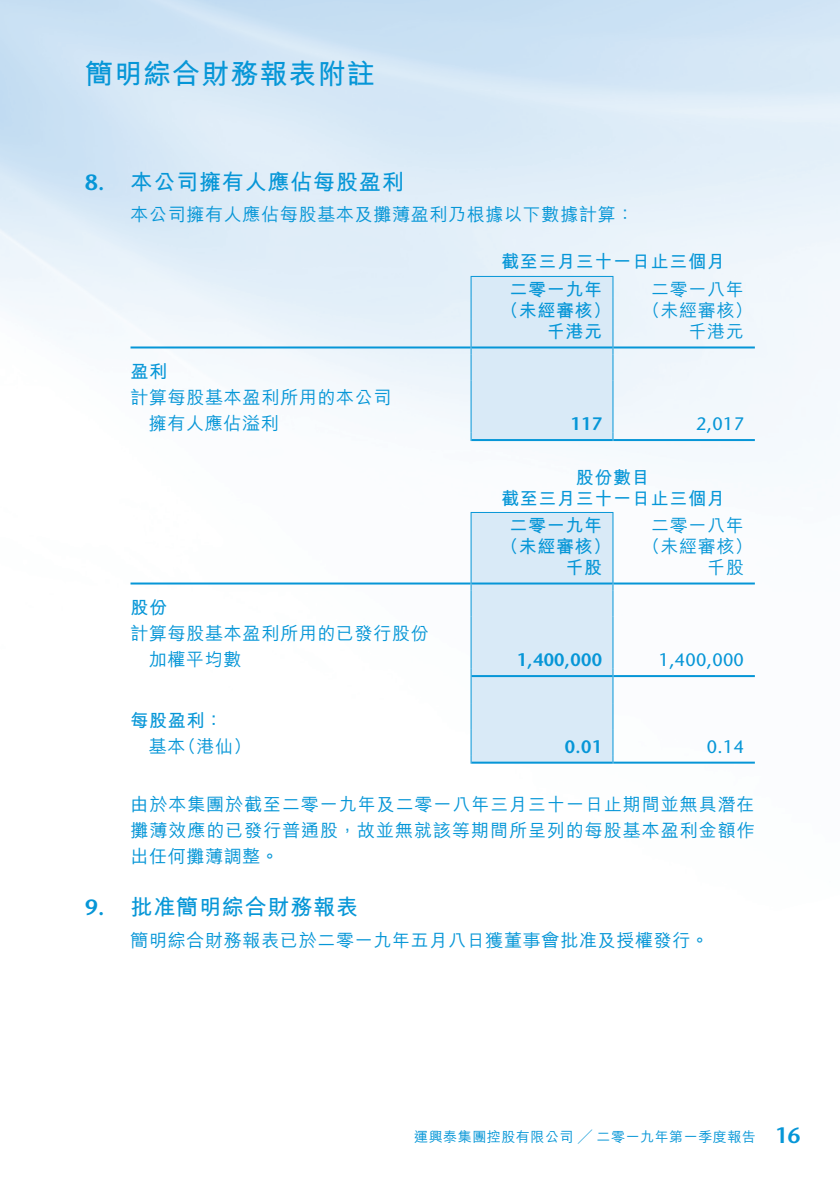
<style>
.page{position:relative;width:840px;height:1191px;background:#fff}
.page>*{position:absolute;margin:0;border:0;box-sizing:border-box;transform-origin:0 0}
.t1{font:700 28px "M Hei HK";letter-spacing:.035em;color:#0696d7}
._01_H1{font:700 22px "M Hei HK";letter-spacing:.035em;color:#0696d7}
._01_H1-2{font:600 22px "Stone Sans Std";color:#0696d7}
._00_txt{font:500 18px/26px "M Hei HK";letter-spacing:.035em;color:#0696d7;text-align:justify}
._50_Table_txt{font:500 18px "M Hei HK";letter-spacing:.035em;color:#0696d7}
._50_Table_txt-2{font:700 18px "M Hei HK";letter-spacing:.035em;color:#0696d7}
._50_Table_txt-3{font:500 18px "Stone Sans Std";letter-spacing:.015em;color:#0696d7}
._50_Table_txt-4{font:600 18px "Stone Sans Std";letter-spacing:.015em;color:#0696d7}
.t2{font:500 14px "M Hei HK";letter-spacing:.035em;color:#0696d7}
</style>
<div class="page">
<img style="left:0;top:0;width:839px;height:764px">
<div style="left:470px;top:276px;width:143px;height:165px;background:#d9eaf7"></div>
<hr style="left:130px;top:346px;width:340px;height:2px;background:#0696d7">
<hr style="left:471px;top:346px;width:141px;height:2px;background:#0696d7">
<hr style="left:613px;top:346px;width:141px;height:2px;background:#0696d7">
<hr style="left:471px;top:439px;width:141px;height:2px;background:#0696d7">
<hr style="left:613px;top:439px;width:141px;height:2px;background:#0696d7">
<div style="left:470px;top:512px;width:143px;height:251px;background:#d9eaf7"></div>
<hr style="left:130px;top:582px;width:340px;height:2px;background:#0696d7">
<hr style="left:471px;top:582px;width:141px;height:2px;background:#0696d7">
<hr style="left:613px;top:582px;width:141px;height:2px;background:#0696d7">
<hr style="left:471px;top:675px;width:141px;height:2px;background:#0696d7">
<hr style="left:613px;top:675px;width:141px;height:2px;background:#0696d7">
<hr style="left:471px;top:761px;width:141px;height:2px;background:#0696d7">
<hr style="left:613px;top:761px;width:141px;height:2px;background:#0696d7">
<h1 class="t1" style="left:85px;top:54px;width:291px">簡明綜合財務報表附註</h1>
<p class="_01_H1-2" style="left:85px;top:169px;width:21px">8.</p>
<p class="_01_H1-2" style="left:85px;top:894px;width:21px">9.</p>
<p class="_01_H1" style="left:130px;top:166px;width:274px">本公司擁有人應佔每股盈利</p>
<p class="_00_txt" style="left:130px;top:200px;width:504px">本公司擁有人應佔每股基本及攤薄盈利乃根據以下數據計算：</p>
<p class="_50_Table_txt-2" style="left:501px;top:249px;width:225px">截至三月三十一日止三個月</p>
<p class="_50_Table_txt" style="left:650px;top:276px;width:94px">二零一八年</p>
<p class="_50_Table_txt-2" style="left:509px;top:276px;width:94px">二零一九年</p>
<p class="_50_Table_txt-2" style="left:130px;top:358px;width:38px">盈利</p>
<p class="_50_Table_txt" style="left:130px;top:384px;width:262px">計算每股基本盈利所用的本公司</p>
<p class="_50_Table_txt" style="left:149px;top:410px;width:131px">擁有人應佔溢利</p>
<p class="_50_Table_txt-2" style="left:130px;top:594px;width:38px">股份</p>
<p class="_50_Table_txt" style="left:130px;top:620px;width:299px">計算每股基本盈利所用的已發行股份</p>
<p class="_50_Table_txt" style="left:149px;top:646px;width:94px">加權平均數</p>
<p class="_50_Table_txt-2" style="left:130px;top:707px;width:94px">每股盈利：</p>
<p class="_50_Table_txt" style="left:149px;top:733px;width:38px">基本</p>
<p class="_50_Table_txt" style="left:178px;top:733px;width:75px">（港仙(</p>
<p class="_50_Table_txt-2" style="left:500px;top:297px;width:112px">（未經審核）</p>
<p class="_50_Table_txt" style="left:642px;top:297px;width:112px">（未經審核(</p>
<p class="_50_Table_txt-2" style="left:546px;top:318px;width:57px">千港元</p>
<p class="_50_Table_txt" style="left:688px;top:318px;width:57px">千港元</p>
<p class="_50_Table_txt-4" style="left:570px;top:413px;width:33px">117</p>
<p class="_50_Table_txt-3" style="left:695px;top:413px;width:49px">2,017</p>
<p class="_50_Table_txt-2" style="left:575px;top:464px;width:75px">股份數目</p>
<p class="_50_Table_txt-2" style="left:501px;top:485px;width:225px">截至三月三十一日止三個月</p>
<p class="_50_Table_txt" style="left:650px;top:512px;width:94px">二零一八年</p>
<p class="_50_Table_txt-2" style="left:509px;top:512px;width:94px">二零一九年</p>
<p class="_50_Table_txt-2" style="left:500px;top:533px;width:112px">（未經審核）</p>
<p class="_50_Table_txt" style="left:642px;top:533px;width:112px">（未經審核(</p>
<p class="_50_Table_txt-2" style="left:565px;top:554px;width:38px">千股</p>
<p class="_50_Table_txt" style="left:706px;top:554px;width:38px">千股</p>
<p class="_50_Table_txt-4" style="left:516px;top:649px;width:87px">1,400,000</p>
<p class="_50_Table_txt-3" style="left:658px;top:649px;width:87px">1,400,000</p>
<p class="_50_Table_txt-4" style="left:564px;top:735px;width:39px">0.01</p>
<p class="_50_Table_txt-3" style="left:706px;top:736px;width:39px">0.14</p>
<p class="_00_txt" style="left:130px;top:790px;width:625px">由於本集團於截至二零一九年及二零一八年三月三十一日止期間並無具潛在攤薄效應的已發行普通股，故並無就該等期間所呈列的每股基本盈利金額作出任何攤薄調整。</p>
<p class="_01_H1" style="left:130px;top:891px;width:229px">批准簡明綜合財務報表</p>
<p class="_00_txt" style="left:130px;top:925px;width:579px">簡明綜合財務報表已於二零一九年五月八日獲董事會批准及授權發行。</p>
<p class="t2" style="left:414px;top:1126px;width:343px">運興泰集團控股有限公司 ╱ 二零一九年第一季度報告</p>
<p class="_01_H1-2" style="left:774px;top:1121px;width:27px">16</p>
</div>
